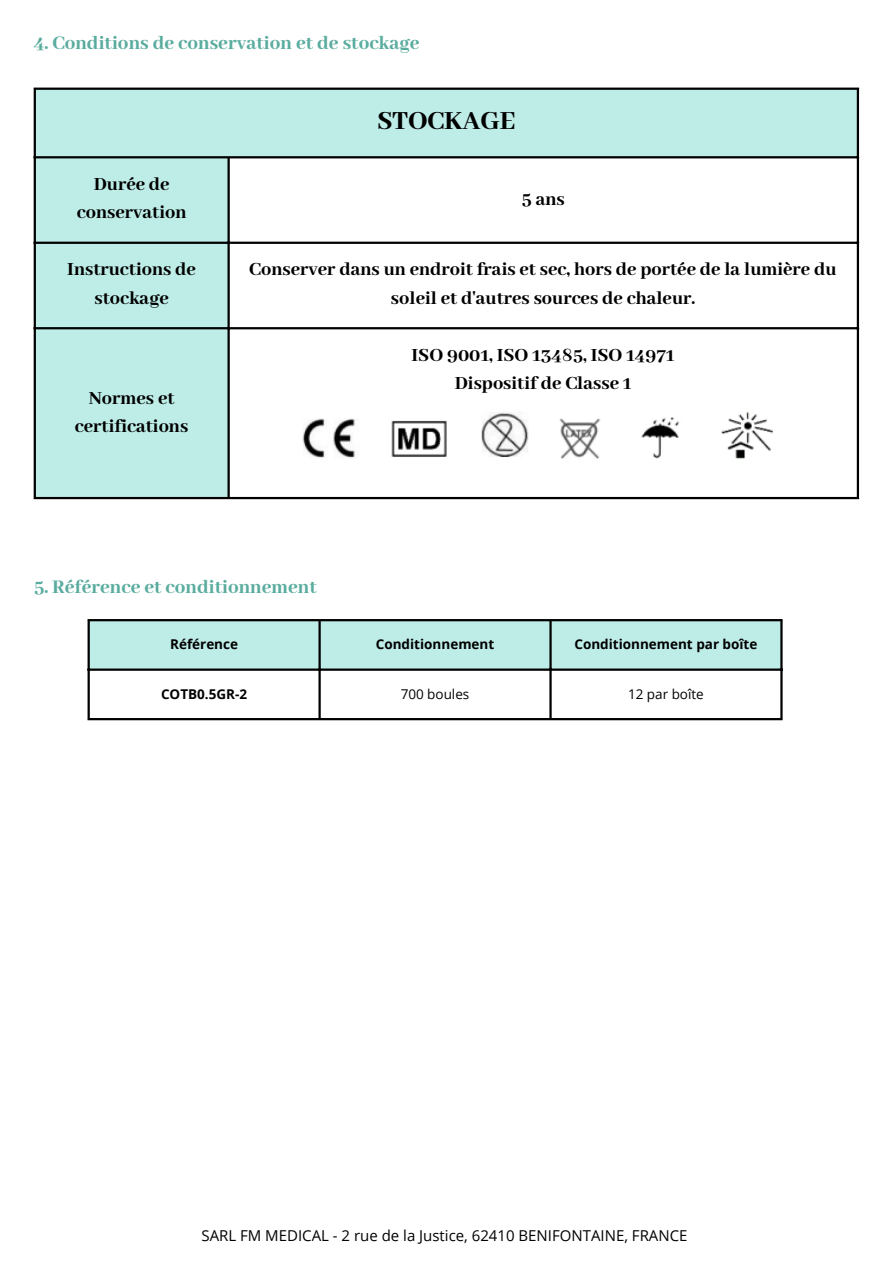
<style>
.page{position:relative;width:893px;height:1264px;background:#fff}
.page>*{position:absolute;margin:0;border:0;box-sizing:border-box;transform-origin:0 0}
.t1{font:800 28.5px "Abhaya Libre";color:#000}
.t2{font:800 21px "Abhaya Libre";color:#59ac9e}
.t3{font:800 20.25px/28px "Abhaya Libre";color:#000;text-align:center}
.t4{font:15px "Open Sans";color:#000}
.t5{font:700 13.5px "Open Sans";color:#000}
.t6{font:13.5px "Open Sans";color:#000}
</style>
<div class="page">
<svg style="left:36px;top:90px;width:820px;height:407px"></svg>
<hr style="left:34px;top:90px;width:2px;height:407px;background:#000">
<hr style="left:227px;top:158px;width:3px;height:339px;background:#000">
<hr style="left:856px;top:90px;width:3px;height:407px;background:#000">
<hr style="left:34px;top:88px;width:825px;height:2px;background:#000">
<hr style="left:34px;top:156px;width:825px;height:2px;background:#000">
<hr style="left:34px;top:242px;width:825px;height:2px;background:#000">
<hr style="left:34px;top:327px;width:825px;height:2px;background:#000">
<hr style="left:34px;top:497px;width:825px;height:2px;background:#000">
<img style="left:299px;top:408px;width:480px;height:62px">
<div style="left:90px;top:621px;width:690px;height:47px;background:#beede8"></div>
<hr style="left:88px;top:621px;width:2px;height:97px;background:#000">
<hr style="left:318px;top:621px;width:3px;height:97px;background:#000">
<hr style="left:549px;top:621px;width:2px;height:97px;background:#000">
<hr style="left:780px;top:621px;width:2px;height:97px;background:#000">
<hr style="left:88px;top:619px;width:694px;height:2px;background:#000">
<hr style="left:88px;top:668px;width:694px;height:2px;background:#000">
<hr style="left:88px;top:718px;width:694px;height:2px;background:#000">
<p class="t2" style="left:34px;top:31px;width:387px">4. Conditions de conservation et de stockage</p>
<p class="t3" style="left:77px;top:171px;width:111px">Durée de conservation</p>
<p class="t1" style="left:377px;top:105px;width:140px">STOCKAGE</p>
<p class="t3" style="left:521px;top:185px;width:45px">5 ans</p>
<p class="t3" style="left:67px;top:256px;width:130px">Instructions de stockage</p>
<p class="t3" style="left:249px;top:256px;width:588px">Conserver dans un endroit frais et sec, hors de portée de la lumière du soleil et d'autres sources de chaleur.</p>
<p class="t3" style="left:75px;top:384px;width:115px">Normes et certifications</p>
<p class="t2" style="left:34px;top:575px;width:284px">5. Référence et conditionnement</p>
<p class="t3" style="left:411px;top:342px;width:264px">ISO 9001, ISO 13485, ISO 14971</p>
<p class="t3" style="left:454px;top:370px;width:178px">Dispositif de Classe 1</p>
<p class="t5" style="left:170px;top:635px;width:69px">Référence</p>
<p class="t5" style="left:376px;top:635px;width:120px">Conditionnement</p>
<p class="t5" style="left:574px;top:635px;width:184px">Conditionnement par boîte</p>
<p class="t5" style="left:161px;top:684px;width:88px">COTB0.5GR-2</p>
<p class="t6" style="left:400px;top:684px;width:70px">700 boules</p>
<p class="t6" style="left:628px;top:684px;width:77px">12 par boîte</p>
<p class="t4" style="left:201px;top:1225px;width:487px">SARL FM MEDICAL - 2 rue de la Justice, 62410 BENIFONTAINE, FRANCE</p>
</div>
